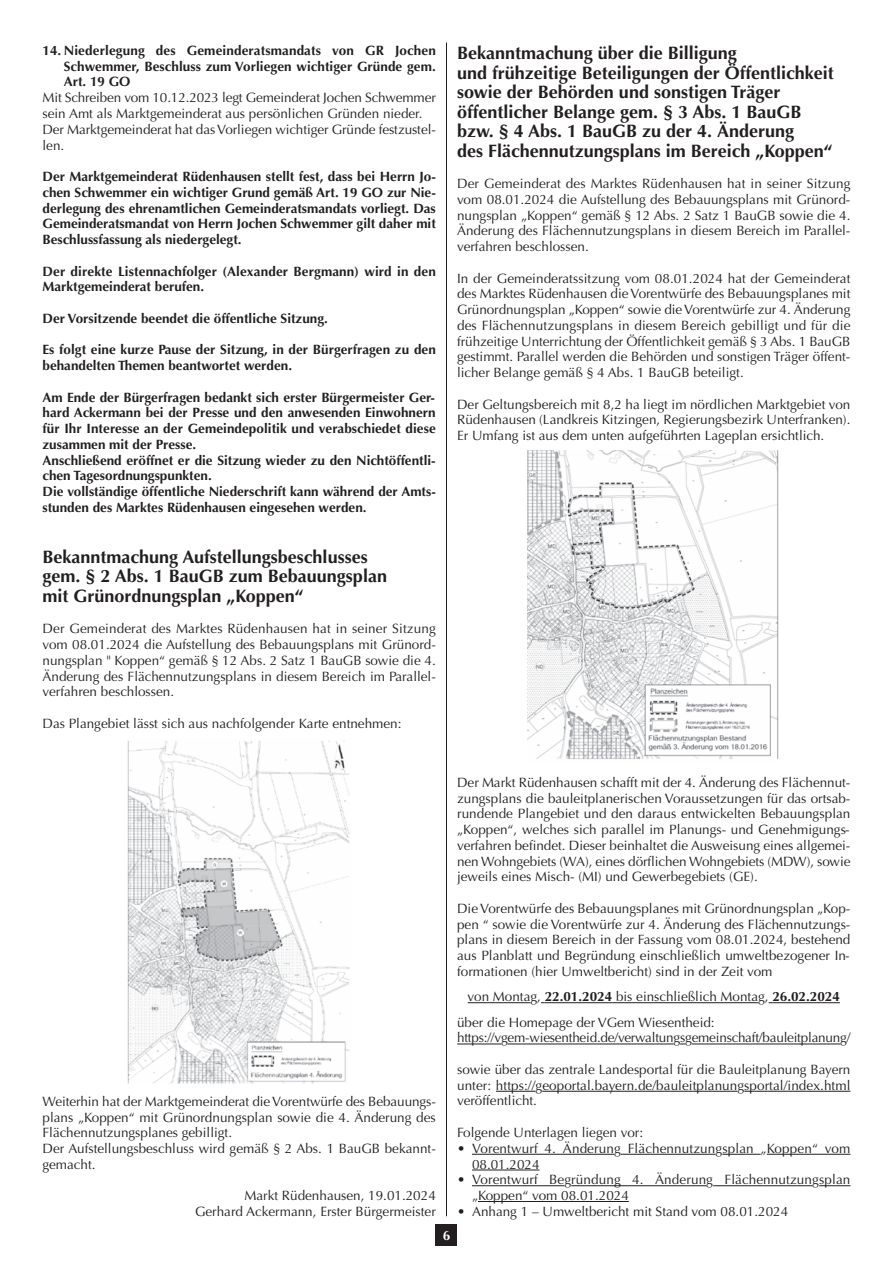
<style>
.page{position:relative;width:893px;height:1263px;background:#fff}
.page>*{position:absolute;margin:0;border:0;box-sizing:border-box;transform-origin:0 0}
.t1{font:700 18px/19.5px "Optima";color:#231f20}
.t2{font:13.5px/15.8px "Optima";color:#231f20;text-align:justify}
.t3{font:700 13.5px/15.8px "Optima";color:#231f20}
.t4{font:700 13.5px "Optima";color:#fff}
.s1{font-weight:700}
</style>
<div class="page">
<div style="left:436px;top:1225px;width:21px;height:21px;background:#231f20"></div>
<hr style="left:446px;top:43px;width:1px;height:1173px;background:#231f20">
<hr style="left:468px;top:1002px;width:62px;height:1px;background:#231f20">
<hr style="left:545px;top:1002px;width:67px;height:1px;background:#231f20">
<hr style="left:612px;top:1002px;width:146px;height:1px;background:#231f20">
<hr style="left:772px;top:1002px;width:68px;height:1px;background:#231f20">
<hr style="left:457px;top:1044px;width:44px;height:1px;background:#231f20">
<hr style="left:508px;top:1044px;width:165px;height:1px;background:#231f20">
<hr style="left:692px;top:1044px;width:148px;height:1px;background:#231f20">
<hr style="left:496px;top:1091px;width:40px;height:1px;background:#231f20">
<hr style="left:542px;top:1091px;width:195px;height:1px;background:#231f20">
<hr style="left:744px;top:1091px;width:106px;height:1px;background:#231f20">
<hr style="left:472px;top:1154px;width:142px;height:1px;background:#231f20">
<hr style="left:621px;top:1154px;width:94px;height:1px;background:#231f20">
<hr style="left:722px;top:1154px;width:39px;height:1px;background:#231f20">
<hr style="left:767px;top:1154px;width:83px;height:1px;background:#231f20">
<hr style="left:472px;top:1170px;width:68px;height:1px;background:#231f20">
<hr style="left:472px;top:1185px;width:92px;height:1px;background:#231f20">
<hr style="left:571px;top:1185px;width:135px;height:1px;background:#231f20">
<hr style="left:713px;top:1185px;width:99px;height:1px;background:#231f20">
<hr style="left:819px;top:1185px;width:31px;height:1px;background:#231f20">
<hr style="left:478px;top:1201px;width:151px;height:1px;background:#231f20">
<img style="left:127px;top:741px;width:223px;height:342px">
<img style="left:527px;top:450px;width:252px;height:309px">
<p class="t3" style="left:64px;top:43px;width:374px;text-align:justify;text-indent:-21px">14. niederlegung des Gemeinderatsmandats von GR Jochen Schwemmer, Beschluss zum Vorliegen wichtiger Gründe gem.<br>Art. 19 GO</p>
<p class="t2" style="left:43px;top:90px;width:395px;text-align:left">Mit Schreiben vom 10.12.2023 legt Gemeinderat Jochen Schwemmer sein Amt als Marktgemeinderat aus persönlichen Gründen nieder.<br>Der Marktgemeinderat hat das Vorliegen wichtiger Gründe festzustel&shy;len.</p>
<p class="t3" style="left:43px;top:169px;width:395px;text-align:justify">Der Marktgemeinderat Rüdenhausen stellt fest, dass bei herrn Jo&shy;chen Schwemmer ein wichtiger Grund gemäß Art. 19 GO zur nie&shy;derlegung des ehrenamtlichen Gemeinderatsmandats vorliegt. Das Gemeinderatsmandat von herrn Jochen Schwemmer gilt daher mit Beschlussfassung als niedergelegt.</p>
<p class="t3" style="left:43px;top:263px;width:395px">Der direkte Listennachfolger (Alexander Bergmann) wird in den<br>Marktgemeinderat berufen.</p>
<p class="t3" style="left:43px;top:310px;width:287px">Der Vorsitzende beendet die öffentliche Sitzung.</p>
<p class="t3" style="left:43px;top:342px;width:395px">Es folgt eine kurze Pause der Sitzung, in der Bürgerfragen zu den behandelten themen beantwortet werden.</p>
<p class="t3" style="left:43px;top:389px;width:395px">Am Ende der Bürgerfragen bedankt sich erster Bürgermeister Ger&shy;hard Ackermann bei der Presse und den anwesenden Einwohnern für Ihr Interesse an der Gemeindepolitik und verabschiedet diese zusammen mit der Presse.<br>Anschließend eröffnet er die Sitzung wieder zu den nichtöffentli&shy;chen tagesordnungspunkten.<br>Die vollständige öffentliche niederschrift kann während der Amts&shy;stunden des Marktes Rüdenhausen eingesehen werden.</p>
<h1 class="t1" style="left:43px;top:547px;width:346px">Bekanntmachung Aufstellungsbeschlusses gem. § 2 Abs. 1 BauGB zum Bebauungsplan mit Grünordnungsplan „Koppen“</h1>
<p class="t2" style="left:43px;top:621px;width:395px">Der Gemeinderat des Marktes Rüdenhausen hat in seiner Sitzung vom 08.01.2024 die Aufstellung des Bebauungsplans mit Grünord&shy;nungsplan " Koppen“ gemäß § 12 Abs. 2 Satz 1 BauGB sowie die 4.<br>Änderung des Flächennutzungsplans in diesem Bereich im Parallel&shy;verfahren beschlossen.</p>
<p class="t2" style="left:43px;top:715px;width:360px">Das Plangebiet lässt sich aus nachfolgender Karte entnehmen:</p>
<p class="t2" style="left:42px;top:1093px;width:395px;text-align:left">Weiterhin hat der Marktgemeinderat die Vorentwürfe des Bebauungs&shy;plans „Koppen“ mit Grünordnungsplan sowie die 4. Änderung des Flächennutzungsplanes gebilligt.<br>Der Aufstellungsbeschluss wird gemäß § 2 Abs. 1 BauGB bekannt&shy;gemacht.</p>
<p class="t2" style="left:195px;top:1188px;width:242px;text-align:right">Markt Rüdenhausen, 19.01.2024<br>Gerhard Ackermann, Erster Bürgermeister</p>
<p class="t1" style="left:457px;top:43px;width:378px">Bekanntmachung über die Billigung<br>und frühzeitige Beteiligungen der Öffentlichkeit sowie der Behörden und sonstigen träger öffentlicher Belange gem. § 3 Abs. 1 BauGB bzw. § 4 Abs. 1 BauGB zu der 4. Änderung<br>des Flächennutzungsplans im Bereich „Koppen“</p>
<p class="t2" style="left:457px;top:176px;width:395px">Der Gemeinderat des Marktes Rüdenhausen hat in seiner Sitzung vom 08.01.2024 die Aufstellung des Bebauungsplans mit Grünord&shy;nungsplan „Koppen“ gemäß § 12 Abs. 2 Satz 1 BauGB sowie die 4.<br>Änderung des Flächennutzungsplans in diesem Bereich im Parallel&shy;verfahren beschlossen.</p>
<p class="t2" style="left:457px;top:270px;width:395px">In der Gemeinderatssitzung vom 08.01.2024 hat der Gemeinderat des Marktes Rüdenhausen die Vorentwürfe des Bebauungsplanes mit Grünordnungsplan „Koppen“ sowie die Vorentwürfe zur 4. Änderung des Flächennutzungsplans in diesem Bereich gebilligt und für die frühzeitige Unterrichtung der Öffentlichkeit gemäß § 3 Abs. 1 BauGB gestimmt. Parallel werden die Behörden und sonstigen Träger öffent&shy;licher Belange gemäß § 4 Abs. 1 BauGB beteiligt.</p>
<p class="t2" style="left:457px;top:396px;width:395px">Der Geltungsbereich mit 8,2 ha liegt im nördlichen Marktgebiet von Rüdenhausen (Landkreis Kitzingen, Regierungsbezirk Unterfranken).<br>Er Umfang ist aus dem unten aufgeführten Lageplan ersichtlich.</p>
<p class="t2" style="left:457px;top:774px;width:395px">Der Markt Rüdenhausen schafft mit der 4. Änderung des Flächennut&shy;zungsplans die bauleitplanerischen Voraussetzungen für das ortsab&shy;rundende Plangebiet und den daraus entwickelten Bebauungsplan „Koppen“, welches sich parallel im Planungs- und Genehmigungs&shy;verfahren befindet. Dieser beinhaltet die Ausweisung eines allgemei&shy;nen Wohngebiets (WA), eines dörflichen Wohngebiets (MDW), sowie jeweils eines Misch- (MI) und Gewerbegebiets (GE).</p>
<p class="t2" style="left:457px;top:900px;width:395px">Die Vorentwürfe des Bebauungsplanes mit Grünordnungsplan „Kop&shy;pen “ sowie die Vorentwürfe zur 4. Änderung des Flächennutzungs&shy;plans in diesem Bereich in der Fassung vom 08.01.2024, bestehend aus Planblatt und Begründung einschließlich umweltbezogener In&shy;formationen (hier Umweltbericht) sind in der Zeit vom</p>
<p class="t2" style="left:457px;top:984px;width:384px;line-height:25.5px;text-indent:11px">von Montag, <span class="s1">22.01.2024</span> bis einschließlich Montag, <span class="s1">26.02.2024 </span>über die Homepage der VGem Wiesentheid:</p>
<p class="t2" style="left:457px;top:1030px;width:395px">https://vgem-wiesentheid.de/verwaltungsgemeinschaft/bauleitplanung/</p>
<p class="t2" style="left:457px;top:1062px;width:395px">sowie über das zentrale Landesportal für die Bauleitplanung Bayern unter: https://geoportal.bayern.de/bauleitplanungsportal/index.html veröffentlicht.</p>
<p class="t2" style="left:457px;top:1125px;width:187px">Folgende Unterlagen liegen vor:</p>
<p class="t2" style="left:472px;top:1140px;width:380px;text-indent:-15px">• Vorentwurf 4. Änderung Flächennutzungsplan „Koppen“ vom<br>08.01.2024</p>
<p class="t2" style="left:472px;top:1172px;width:380px;text-indent:-15px">• Vorentwurf Begründung 4. Änderung Flächennutzungsplan „Koppen“ vom 08.01.2024</p>
<p class="t2" style="left:457px;top:1203px;width:333px">• Anhang 1 – Umweltbericht mit Stand vom 08.01.2024</p>
<p class="t4" style="left:443px;top:1227px;width:9px">6</p>
</div>
